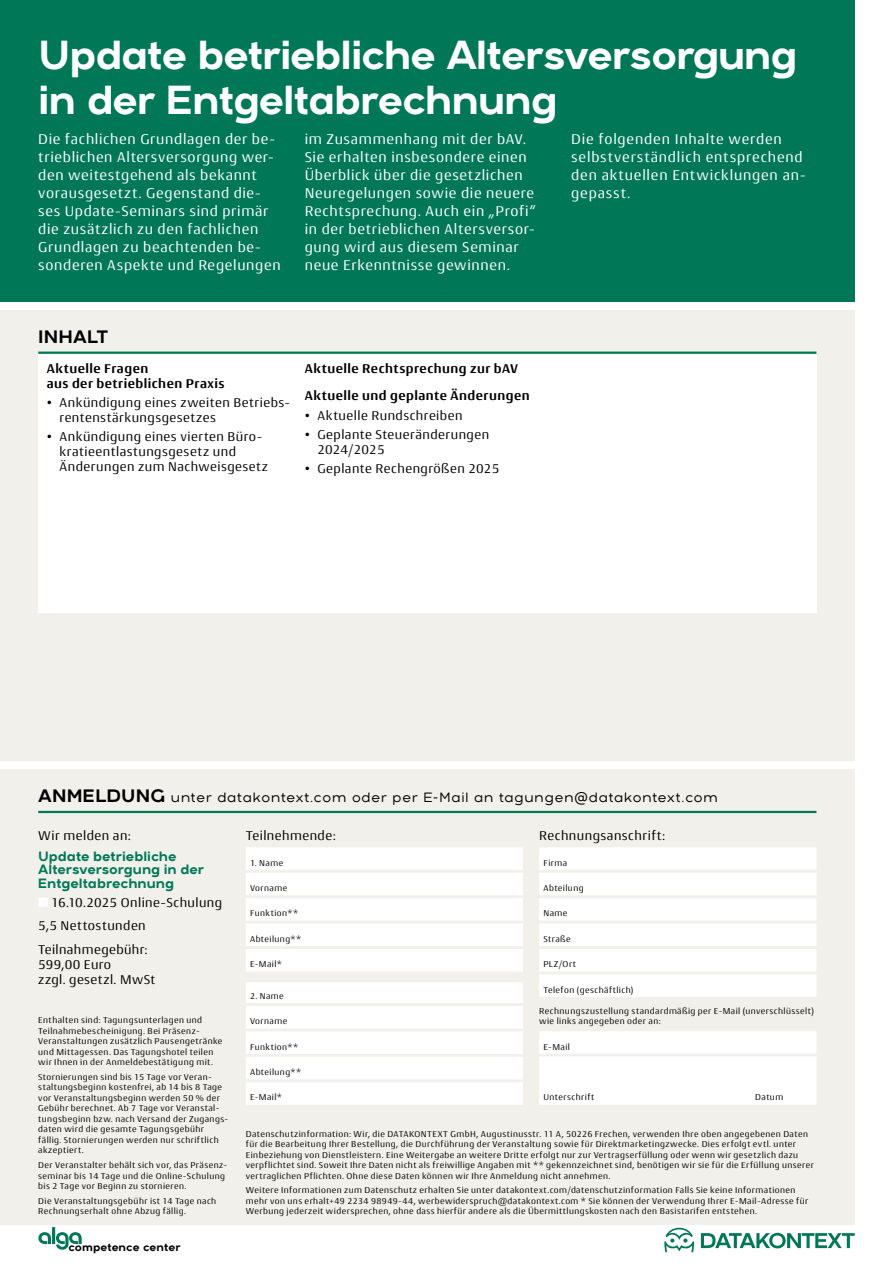
<style>
.page{position:relative;width:893px;height:1263px;background:#fff}
.page>*{position:absolute;margin:0;border:0;box-sizing:border-box;transform-origin:0 0}
.t1{font:700 40.5px/45px "Arkibal";letter-spacing:-.03em;color:#fff}
.t2{font:700 18px "Arkibal";letter-spacing:.01em;color:#000}
.t3{font:15px/18px "Conto";letter-spacing:.045em;color:#fff}
.t4{font:13.5px/15px "Conto";letter-spacing:.035em;color:#000}
.t5{font:700 13.5px/15px "Conto";letter-spacing:.035em;color:#000}
.t6{font:500 13.5px "Arkibal";letter-spacing:.065em;color:#000}
.t7{font:700 13.5px/13.5px "Arkibal";letter-spacing:-.005em;color:#007858}
.t8{font:700 11.1px "Arkibal";color:#000}
.t9{font:9px/10.5px "Conto";letter-spacing:.05em;color:#000}
.s1{font-weight:700}
.s2{font-weight:700;font-size:18px}
.s3{color:#fff}
</style>
<div class="page">
<div style="left:0;top:310px;width:855px;height:451px;background:#f1f0ea"></div>
<div style="left:0;top:770px;width:855px;height:455px;background:#f1f0ea"></div>
<svg style="left:664px;top:1228px;width:30px;height:24px"></svg>
<svg style="left:701px;top:1233px;width:154px;height:15px"></svg>
<div style="left:246px;top:847px;width:277px;height:23px;background:#fff"></div>
<div style="left:246px;top:873px;width:277px;height:22px;background:#fff"></div>
<div style="left:246px;top:898px;width:277px;height:23px;background:#fff"></div>
<div style="left:246px;top:923px;width:277px;height:23px;background:#fff"></div>
<div style="left:246px;top:949px;width:277px;height:22px;background:#fff"></div>
<div style="left:246px;top:982px;width:277px;height:21px;background:#fff"></div>
<div style="left:246px;top:1006px;width:277px;height:22px;background:#fff"></div>
<div style="left:246px;top:1031px;width:277px;height:23px;background:#fff"></div>
<div style="left:246px;top:1057px;width:277px;height:22px;background:#fff"></div>
<div style="left:246px;top:1082px;width:277px;height:23px;background:#fff"></div>
<div style="left:539px;top:847px;width:277px;height:23px;background:#fff"></div>
<div style="left:539px;top:873px;width:277px;height:22px;background:#fff"></div>
<div style="left:539px;top:898px;width:277px;height:23px;background:#fff"></div>
<div style="left:539px;top:923px;width:277px;height:23px;background:#fff"></div>
<div style="left:539px;top:949px;width:277px;height:22px;background:#fff"></div>
<div style="left:539px;top:974px;width:277px;height:23px;background:#fff"></div>
<div style="left:539px;top:1031px;width:277px;height:23px;background:#fff"></div>
<div style="left:539px;top:1056px;width:277px;height:49px;background:#fff"></div>
<svg style="left:38px;top:1227px;width:44px;height:23px"></svg>
<div style="left:0;top:0;width:855px;height:302px;background:#007858"></div>
<div style="left:38px;top:354px;width:778px;height:258px;background:#fff"></div>
<hr style="left:38px;top:352px;width:778px;height:2px;background:#007858">
<hr style="left:38px;top:811px;width:778px;height:2px;background:#007858">
<h1 class="t1" style="left:38px;top:31px;width:761px">Update betriebliche Altersversorgung in der Entgeltabrechnung</h1>
<p class="t3" style="left:38px;top:130px;width:244px">Die fachlichen Grundlagen der be&shy;trieblichen Altersversorgung wer&shy;den weitestgehend als bekannt vorausgesetzt. Gegenstand die&shy;ses Update-Seminars sind primär die zusätzlich zu den fachlichen Grundlagen zu beachtenden be&shy;sonderen Aspekte und Regelungen</p>
<p class="t3" style="left:305px;top:130px;width:233px">im Zusammenhang mit der bAV.<br>Sie erhalten insbesondere einen<br>Überblick über die gesetzlichen<br>Neuregelungen sowie die neuere<br>Rechtsprechung. Auch ein „Profi“ in der betrieblichen Altersversor&shy;gung wird aus diesem Seminar neue Erkenntnisse gewinnen.</p>
<h3 class="t3" style="left:571px;top:130px;width:236px">Die folgenden Inhalte werden selbstverständlich entsprechend den aktuellen Entwicklungen an&shy;gepasst.</h3>
<h2 class="t2" style="left:38px;top:324px;width:72px">INHALT</h2>
<h3 class="t5" style="left:47px;top:360px;width:179px">Aktuelle Fragen<br>aus der betrieblichen Praxis</h3>
<h3 class="t4" style="left:60px;top:394px;width:232px;text-indent:-13px"><span class="s1">•</span> Ankündigung eines zweiten Betriebs&shy;rentenstärkungsgesetzes</h3>
<h3 class="t4" style="left:60px;top:429px;width:210px;text-indent:-13px"><span class="s1">•</span> Ankündigung eines vierten Büro&shy;kratieentlastungsgesetz und<br>Änderungen zum Nachweisgesetz</h3>
<h3 class="t5" style="left:305px;top:354px;width:227px;line-height:27.8px">Aktuelle Rechtsprechung zur bAV<br>Aktuelle und geplante Änderungen</h3>
<h3 class="t4" style="left:305px;top:407px;width:159px"><span class="s1">•</span> Aktuelle Rundschreiben</h3>
<h3 class="t4" style="left:317px;top:426px;width:173px;text-indent:-13px"><span class="s1">•</span> Geplante Steueränderungen<br>2024/2025</h3>
<h3 class="t4" style="left:305px;top:461px;width:196px"><span class="s1">•</span> Geplante Rechengrößen 2025</h3>
<h3 class="t6" style="left:38px;top:789px;width:681px"><span class="s2">ANMELDUNG</span> unter datakontext.com oder per E-Mail an tagungen@datakontext.com</h3>
<h3 class="t4" style="left:38px;top:828px;width:94px">Wir melden an:</h3>
<h3 class="t7" style="left:38px;top:849px;width:167px">Update betriebliche<br>Altersversorgung in der<br>Entgeltabrechnung</h3>
<h3 class="t4" style="left:38px;top:890px;width:185px;line-height:23.5px"><span class="s3">■</span> 16.10.2025 Online-Schulung<br>5,5 Nettostunden<br>Teilnahmegebühr:</h3>
<h3 class="t4" style="left:38px;top:956px;width:119px">599,00 Euro<br>zzgl. gesetzl. MwSt</h3>
<h3 class="t4" style="left:539px;top:828px;width:128px">Rechnungsanschrift:</h3>
<p class="t9" style="left:543px;top:857px;width:25px">Firma</p>
<p class="t9" style="left:543px;top:882px;width:42px">Abteilung</p>
<p class="t9" style="left:543px;top:908px;width:26px">Name</p>
<p class="t9" style="left:543px;top:933px;width:29px">Straße</p>
<p class="t9" style="left:543px;top:959px;width:34px">PLZ/Ort</p>
<p class="t9" style="left:543px;top:984px;width:91px">Telefon (geschäftlich)</p>
<p class="t9" style="left:539px;top:1005px;width:276px">Rechnungszustellung standardmäßig per E-Mail (unverschlüsselt) wie links angegeben oder an:</p>
<p class="t9" style="left:543px;top:1041px;width:28px">E-Mail</p>
<h3 class="t4" style="left:246px;top:828px;width:92px">Teilnehmende:</h3>
<p class="t9" style="left:250px;top:857px;width:35px">1. Name</p>
<p class="t9" style="left:250px;top:882px;width:39px">Vorname</p>
<p class="t9" style="left:250px;top:908px;width:50px">Funktion**</p>
<p class="t9" style="left:250px;top:933px;width:53px">Abteilung**</p>
<p class="t9" style="left:250px;top:959px;width:34px">E-Mail*</p>
<p class="t9" style="left:250px;top:990px;width:35px">2. Name</p>
<p class="t9" style="left:250px;top:1016px;width:39px">Vorname</p>
<p class="t9" style="left:250px;top:1041px;width:50px">Funktion**</p>
<p class="t9" style="left:250px;top:1066px;width:53px">Abteilung**</p>
<p class="t9" style="left:250px;top:1092px;width:34px">E-Mail*</p>
<p class="t9" style="left:38px;top:1014px;width:186px">Enthalten sind: Tagungsunterlagen und Teilnahmebescheinigung. Bei Präsenz-Veranstaltungen zusätzlich Pausengetränke und Mittagessen. Das Tagungshotel teilen wir Ihnen in der Anmeldebestätigung mit.</p>
<p class="t9" style="left:38px;top:1071px;width:191px">Stornierungen sind bis 15 Tage vor Veran&shy;staltungsbeginn kostenfrei, ab 14 bis 8 Tage vor Veranstaltungsbeginn werden 50 % der Gebühr berechnet. Ab 7 Tage vor Veranstal&shy;tungsbeginn bzw. nach Versand der Zugangs&shy;daten wird die gesamte Tagungsgebühr fällig. Stornierungen werden nur schriftlich akzeptiert.</p>
<p class="t9" style="left:38px;top:1159px;width:191px">Der Veranstalter behält sich vor, das Präsenz&shy;seminar bis 14 Tage und die Online-Schulung bis 2 Tage vor Beginn zu stornieren.</p>
<p class="t9" style="left:38px;top:1195px;width:180px">Die Veranstaltungsgebühr ist 14 Tage nach<br>Rechnungserhalt ohne Abzug fällig.</p>
<p class="t9" style="left:543px;top:1092px;width:52px">Unterschrift</p>
<p class="t9" style="left:755px;top:1092px;width:30px">Datum</p>
<p class="t9" style="left:246px;top:1128px;width:570px">Datenschutzinformation: Wir, die DATAKONTEXT GmbH, Augustinusstr. 11 A, 50226 Frechen, verwenden Ihre oben angegebenen Daten für die Bearbeitung Ihrer Bestellung, die Durchführung der Veranstaltung sowie für Direktmarketingzwecke. Dies erfolgt evtl. unter Einbeziehung von Dienstleistern. Eine Weitergabe an weitere Dritte erfolgt nur zur Vertragserfüllung oder wenn wir gesetzlich dazu verpflichtet sind. Soweit Ihre Daten nicht als freiwillige Angaben mit ** gekennzeichnet sind, benötigen wir sie für die Erfüllung unserer vertraglichen Pflichten. Ohne diese Daten können wir Ihre Anmeldung nicht annehmen.</p>
<p class="t9" style="left:246px;top:1185px;width:564px">Weitere Informationen zum Datenschutz erhalten Sie unter datakontext.com/datenschutzinformation Falls Sie keine Informationen mehr von uns erhalt+49 2234 98949-44, werbewiderspruch@datakontext.com * Sie können der Verwendung Ihrer E-Mail-Adresse für<br>Werbung jederzeit widersprechen, ohne dass hierfür andere als die Übermittlungskosten nach den Basistarifen entstehen.</p>
<p class="t8" style="left:68px;top:1239px;width:114px">competence center</p>
</div>
